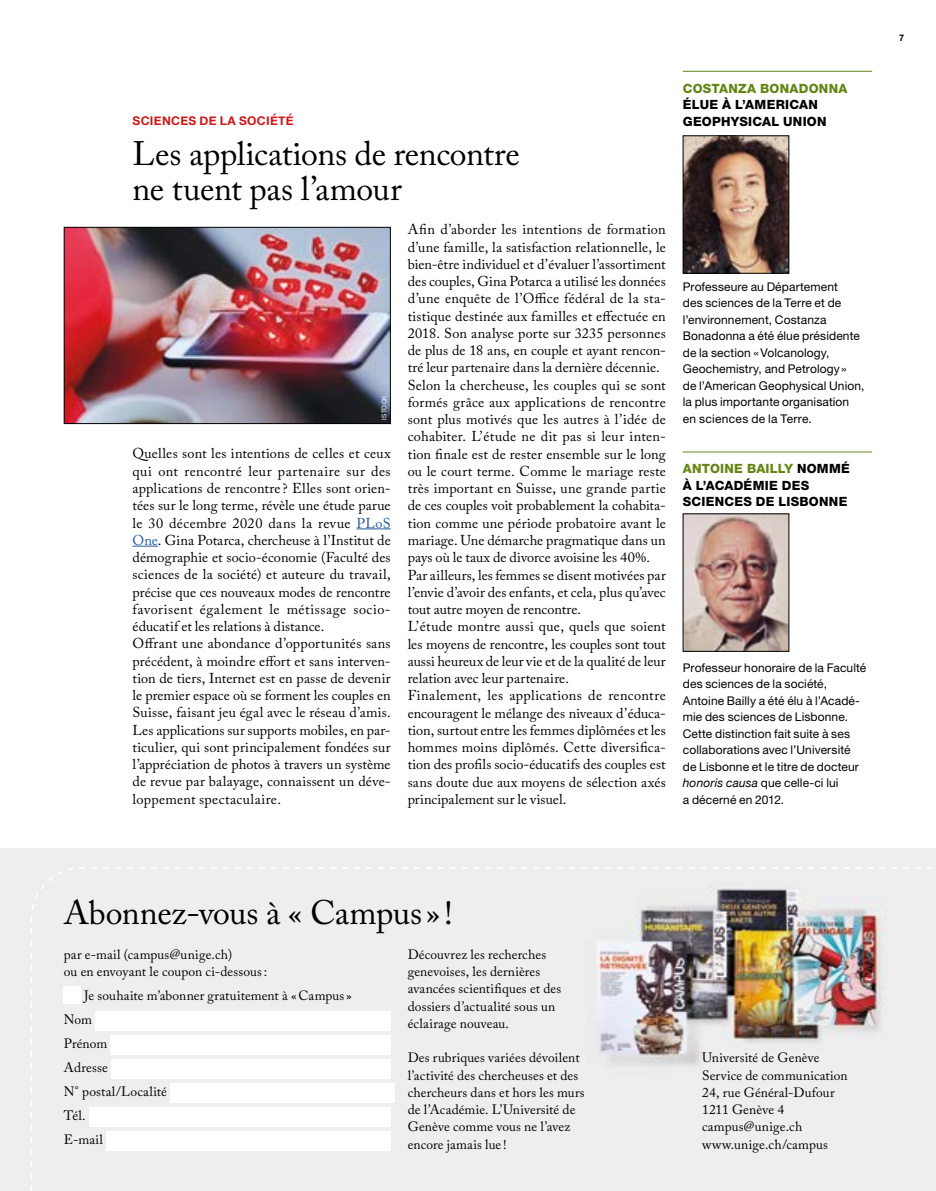
<style>
.page{position:relative;width:936px;height:1191px;background:#fff}
.page>*{position:absolute;margin:0;border:0;box-sizing:border-box;transform-origin:0 0}
.t1{font:33.75px/34.5px "Adobe Caslon Pro";letter-spacing:-.01em;color:#000}
.t2{font:14.25px/17.2px "Adobe Caslon Pro";letter-spacing:.01em;color:#000}
.t3{font:13.5px/17.2px "Adobe Caslon Pro";letter-spacing:.01em;color:#000}
.t4{font:800 12.75px/16.5px "Helvetica Neue";letter-spacing:.02em;color:#000}
.t5{font:800 12.75px "Helvetica Neue";letter-spacing:.02em;color:#658515}
.t6{font:12px/16.5px "Helvetica Neue";letter-spacing:.01em;color:#000}
.t7{font:700 12px "Helvetica Neue";letter-spacing:.025em;color:#cd1719}
.t8{font:700 9px "Helvetica Neue";color:#000}
.t9{font:6.3px "Helvetica Neue";letter-spacing:.04em;color:#fff}
.s1{color:#275b9b}
.s2{color:#658515}
.s3{font-style:italic}
</style>
<div class="page">
<hr style="left:682px;top:71px;width:190px;height:1px;background:#658515">
<hr style="left:682px;top:452px;width:190px;height:1px;background:#658515">
<img style="left:684px;top:138px;width:103px;height:133px">
<div style="left:682px;top:136px;width:107px;height:137px;border:1px solid #000"></div>
<img style="left:684px;top:515px;width:103px;height:134px">
<svg style="left:30px;top:866px;width:905px;height:325px;background:#e2e1df"></svg>
<div style="left:64px;top:986px;width:17px;height:17px;background:#fff"></div>
<div style="left:95px;top:1011px;width:295px;height:19px;background:#fff"></div>
<div style="left:111px;top:1035px;width:279px;height:19px;background:#fff"></div>
<div style="left:111px;top:1059px;width:279px;height:19px;background:#fff"></div>
<div style="left:170px;top:1083px;width:225px;height:19px;background:#fff"></div>
<div style="left:89px;top:1107px;width:301px;height:19px;background:#fff"></div>
<div style="left:106px;top:1131px;width:284px;height:19px;background:#fff"></div>
<hr style="left:356px;top:528px;width:34px;height:1px;background:#275b9b">
<svg style="left:133px;top:546px;width:25px;height:1px"></svg>
<img style="left:66px;top:229px;width:322px;height:193px">
<div style="left:64px;top:227px;width:326px;height:197px;border:1px solid #000"></div>
<p class="t7" style="left:133px;top:111px;width:162px">SCIENCES DE LA SOCIÉTÉ</p>
<h1 class="t1" style="left:133px;top:136px;width:388px">Les applications de rencontre ne tuent pas l’amour</h1>
<p class="t9" style="left:379px;top:420px;width:26px;rotate:-90deg">ISTOCK</p>
<p class="t2" style="left:133px;top:445px;width:259px">Quelles sont les intentions de celles et ceux qui ont rencontré leur partenaire sur des applications de rencontre ? Elles sont orien&shy;tées sur le long terme, révèle une étude parue le 30 décembre 2020 dans la revue <span class="s1">PLoS One</span>. Gina Potarca, chercheuse à l’Institut de démographie et socio-économie (Faculté des sciences de la société) et auteure du travail, précise que ces nouveaux modes de rencontre favorisent également le métissage socio&shy;éducatif et les relations à distance.<br>Offrant une abondance d’opportunités sans précédent, à moindre effort et sans interven&shy;tion de tiers, Internet est en passe de devenir le premier espace où se forment les couples en Suisse, faisant jeu égal avec le réseau d’amis.<br>Les applications sur supports mobiles, en par&shy;ticulier, qui sont principalement fondées sur l’appréciation de photos à travers un système de revue par balayage, connaissent un déve&shy;loppement spectaculaire.</p>
<p class="t2" style="left:407px;top:221px;width:260px">Afin d’aborder les intentions de formation d’une famille, la satisfaction relationnelle, le bien-être individuel et d’évaluer l’assortiment des couples, Gina Potarca a utilisé les données d’une enquête de l’Office fédéral de la sta&shy;tistique destinée aux familles et effectuée en 2018. Son analyse porte sur 3235 personnes de plus de 18 ans, en couple et ayant rencon&shy;tré leur partenaire dans la dernière décennie.<br>Selon la chercheuse, les couples qui se sont formés grâce aux applications de rencontre sont plus motivés que les autres à l’idée de cohabiter. L’étude ne dit pas si leur inten&shy;tion finale est de rester ensemble sur le long ou le court terme. Comme le mariage reste très important en Suisse, une grande partie de ces couples voit probablement la cohabita&shy;tion comme une période probatoire avant le mariage. Une démarche pragmatique dans un pays où le taux de divorce avoisine les 40%.<br>Par ailleurs, les femmes se disent motivées par l’envie d’avoir des enfants, et cela, plus qu’avec tout autre moyen de rencontre.<br>L’étude montre aussi que, quels que soient les moyens de rencontre, les couples sont tout aussi heureux de leur vie et de la qualité de leur relation avec leur partenaire.<br>Finalement, les applications de rencontre encouragent le mélange des niveaux d’éduca&shy;tion, surtout entre les femmes diplômées et les hommes moins diplômés. Cette diversifica&shy;tion des profils socio-éducatifs des couples est sans doute due aux moyens de sélection axés principalement sur le visuel.</p>
<p class="t5" style="left:682px;top:81px;width:166px">COSTANZA BONADONNA</p>
<p class="t4" style="left:682px;top:96px;width:145px">ÉLUE À L’AMERICAN<br>GEOPHYSICAL UNION</p>
<p class="t6" style="left:682px;top:278px;width:183px">Professeure au Département<br>des sciences de la Terre et de l’environnement, Costanza<br>Bonadonna a été élue présidente de la section «Volcanology,<br>Geochemistry, and Petrology»<br>de l’American Geophysical Union, la plus importante organisation en sciences de la Terre.</p>
<p class="t4" style="left:682px;top:460px;width:168px"><span class="s2">ANTOINE BAILLY</span> NOMMÉ<br>À L’ACADÉMIE DES<br>SCIENCES DE LISBONNE</p>
<p class="t6" style="left:682px;top:659px;width:185px">Professeur honoraire de la Faculté des sciences de la société,<br>Antoine Bailly a été élu à l’Acadé&shy;mie des sciences de Lisbonne.<br>Cette distinction fait suite à ses collaborations avec l’Université de Lisbonne et le titre de docteur <span class="s3">honoris causa</span> que celle-ci lui<br>a décerné en 2012.</p>
<p class="t8" style="left:899px;top:30px;width:7px">7</p>
<h1 class="t1" style="left:64px;top:895px;width:390px">Abonnez-vous à « Campus » !</h1>
<p class="t3" style="left:64px;top:945px;width:205px">par e-mail (campus@unige.ch)<br>ou en envoyant le coupon ci-dessous:</p>
<p class="t3" style="left:64px;top:983px;width:289px;line-height:24px;text-indent:20px">Je souhaite m’abonner gratuitement à «Campus »<br>Nom<br>Prénom<br>Adresse<br>N° postal/Localité<br>Tél.<br>E-mail</p>
<p class="t3" style="left:407px;top:945px;width:155px">Découvrez les recherches genevoises, les dernières avancées scientifiques et des dossiers d’actualité sous un éclairage nouveau.</p>
<p class="t3" style="left:407px;top:1049px;width:178px">Des rubriques variées dévoilent l’activité des chercheuses et des chercheurs dans et hors les murs de l’Académie. L’Université de<br>Genève comme vous ne l’avez encore jamais lue !</p>
<p class="t3" style="left:702px;top:1049px;width:147px">Université de Genève<br>Service de communication<br>24, rue Général-Dufour<br>1211 Genève 4 campus@unige.ch www.unige.ch/campus</p>
</div>
